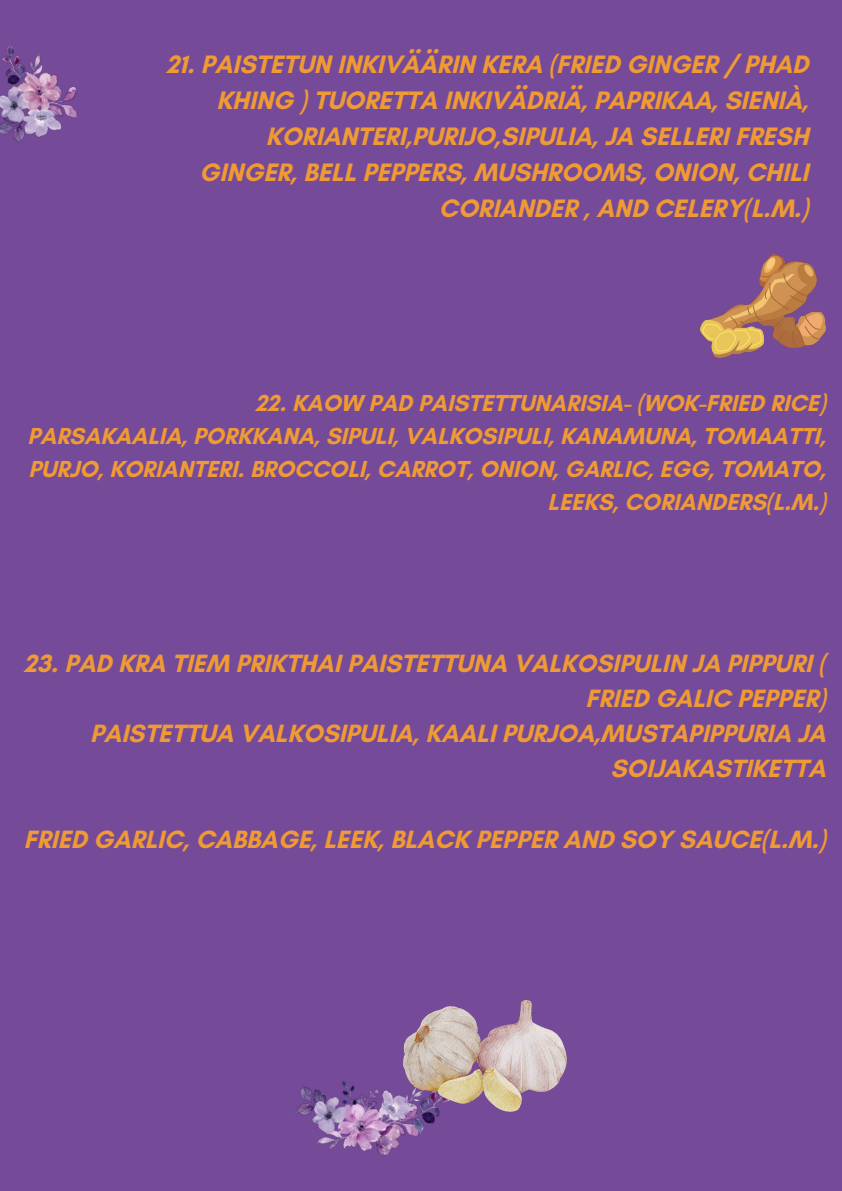
<style>
.page{position:relative;width:842px;height:1191px;background:#fff}
.page>*{position:absolute;margin:0;border:0;box-sizing:border-box;transform-origin:0 0}
.t1{font:700 25.7px/36px "Glacial Indifference";color:#ef9a33;text-align:right}
.t2{font:700 25.5px/35.2px "Glacial Indifference";color:#ef9a33;text-align:right}
.t3{font:700 23.6px/33px "Glacial Indifference";color:#ef9a33}
</style>
<div class="page">
<div style="left:0;top:0;width:842px;height:1190px;background:#754b99"></div>
<img style="left:0;top:45px;width:78px;height:99px">
<img style="left:700px;top:254px;width:125px;height:103px">
<img style="left:295px;top:1081px;width:145px;height:75px">
<img style="left:403px;top:1000px;width:163px;height:110px">
<p class="t1" style="left:166px;top:46px;width:644px">21. PAISTETUN INKIVÄÄRIN KERA (FRIED GINGER / PHAD<br>KHING ) TUORETTA INKIVÄDRIÄ, PAPRIKAA, SIENIÀ,<br>KORIANTERI,PURIJO,SIPULIA, JA SELLERI FRESH</p>
<p class="t1" style="left:199px;top:154px;width:611px">GINGER, BELL PEPPERS, MUSHROOMS, ONION, CHILI<br>CORIANDER , AND CELERY(L.M.)</p>
<p class="t3" style="left:255px;top:386px;width:572px">22. KAOW PAD PAISTETTUNARISIA- (WOK-FRIED RICE)</p>
<p class="t3" style="left:27px;top:419px;width:800px">PARSAKAALIA, PORKKANA, SIPULI, VALKOSIPULI, KANAMUNA, TOMAATTI,<br>PURJO, KORIANTERI. BROCCOLI, CARROT, ONION, GARLIC, EGG, TOMATO,</p>
<p class="t3" style="left:548px;top:485px;width:280px">LEEKS, CORIANDERS(L.M.)</p>
<p class="t2" style="left:24px;top:645px;width:803px">23. PAD KRA TIEM PRIKTHAI PAISTETTUNA VALKOSIPULIN JA PIPPURI (<br>FRIED GALIC PEPPER)</p>
<p class="t2" style="left:90px;top:715px;width:737px">PAISTETTUA VALKOSIPULIA, KAALI PURJOA,MUSTAPIPPURIA JA<br>SOIJAKASTIKETTA</p>
<p class="t2" style="left:24px;top:821px;width:803px">FRIED GARLIC, CABBAGE, LEEK, BLACK PEPPER AND SOY SAUCE(L.M.)</p>
</div>
